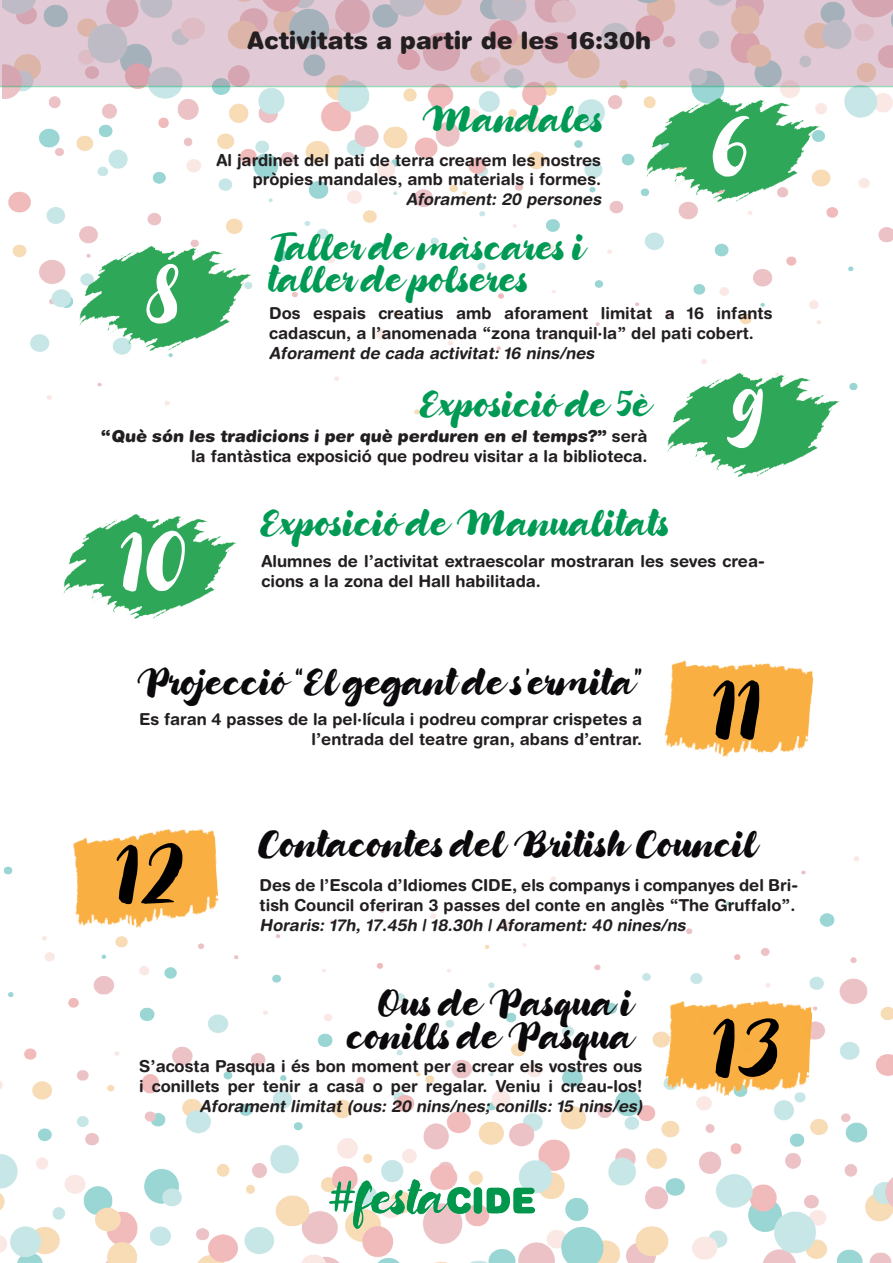
<style>
.page{position:relative;width:893px;height:1263px;background:#fff}
.page>*{position:absolute;margin:0;border:0;box-sizing:border-box;transform-origin:0 0}
.t1{font:63px "Candylicious";color:#000}
.t2{font:63px "Candylicious";color:#fff}
.t3{font:27px/32.4px "Candylicious";color:#0b090c;text-align:right}
.t4{font:27px/32.4px "Candylicious";color:#009a54}
.t5{font:900 24px "Helvetica Rounded";color:#231f20}
.t6{font:700 16.5px/19.8px "Helvetica Rounded LT Std";color:#231f20}
.t7{font:italic 700 16.5px "Helvetica Rounded LT Std";color:#231f20}
.t8{font:900 16.5px "Helvetica Rounded";color:#231f20}
.s1{font-family:"Helvetica Rounded LT Std";font-weight:700}
</style>
<div class="page">
<img style="left:63px;top:514px;width:174px;height:105px">
<img style="left:0;top:841px;width:893px;height:422px">
<img style="left:2px;top:87px;width:891px;height:370px">
<img style="left:71px;top:242px;width:182px;height:115px">
<img style="left:659px;top:368px;width:182px;height:111px">
<img style="left:60px;top:829px;width:181px;height:117px">
<img style="left:664px;top:660px;width:150px;height:97px">
<img style="left:654px;top:990px;width:177px;height:123px">
<svg style="left:0;top:0;width:893px;height:87px;fill:#e1cad5"></svg>
<img style="left:330px;top:1179px;width:205px;height:50px">
<img style="left:638px;top:94px;width:182px;height:115px">
<h1 class="t2" style="left:145px;top:249px;width:38px">8</h1>
<h3 class="t5" style="left:248px;top:25px;width:405px">Activitats a partir de les 16:30h</h3>
<h2 class="t4" style="left:422px;top:105px;width:184px">Mandales</h2>
<p class="t6" style="left:216px;top:149px;width:386px;text-align:right">Al jardinet del pati de terra crearem les nostres pròpies mandales, amb materials i formes.</p>
<p class="t7" style="left:406px;top:189px;width:200px">Aforament: 20 persones</p>
<h2 class="t4" style="left:269px;top:233px;width:317px">Taller de màscares i taller de polseres</h2>
<h1 class="t2" style="left:711px;top:100px;width:42px">6</h1>
<p class="t6" style="left:269px;top:303px;width:505px">Dos espais creatius amb aforament limitat a 16 infants cadascun, a l’anomenada “zona tranquil·la” del pati cobert.</p>
<p class="t7" style="left:269px;top:343px;width:330px">Aforament de cada activitat: 16 nins/nes</p>
<h2 class="t4" style="left:419px;top:390px;width:234px">Exposició de 5è</h2>
<h1 class="t2" style="left:725px;top:373px;width:41px">9</h1>
<p class="t8" style="left:101px;top:425px;width:548px">“Què són les tradicions i per què perduren en el temps?” <span class="s1">serà</span></p>
<p class="t6" style="left:191px;top:446px;width:458px">la fantàstica exposició que podreu visitar a la biblioteca.</p>
<h1 class="t2" style="left:119px;top:515px;width:69px">10</h1>
<h2 class="t4" style="left:260px;top:509px;width:413px">Exposició de Manualitats</h2>
<p class="t6" style="left:262px;top:551px;width:505px">Alumnes de l’activitat extraescolar mostraran les seves crea&shy;cions a la zona del Hall habilitada.</p>
<h2 class="t3" style="left:137px;top:668px;width:507px">Projecció “El gegant de s’ermita”</h2>
<p class="t6" style="left:139px;top:709px;width:505px;text-align:right">Es faran 4 passes de la pel·lícula i podreu comprar crispetes a l’entrada del teatre gran, abans d’entrar.</p>
<h1 class="t1" style="left:712px;top:664px;width:51px">11</h1>
<h1 class="t1" style="left:115px;top:828px;width:71px">12</h1>
<h2 class="t3" style="left:258px;top:830px;width:501px">Contacontes del British Council</h2>
<p class="t6" style="left:260px;top:875px;width:540px">Des de l’Escola d’Idiomes CIDE, els companys i companyes del Bri&shy;tish Council oferiran 3 passes del conte en anglès “The Gruffalo”.</p>
<p class="t7" style="left:260px;top:915px;width:431px">Horaris: 17h, 17.45h | 18.30h | Aforament: 40 nines/ns</p>
<h2 class="t3" style="left:348px;top:989px;width:287px">Ous de Pasqua i conills de Pasqua</h2>
<p class="t6" style="left:139px;top:1056px;width:505px">S’acosta Pasqua i és bon moment per a crear els vostres ous i conillets per tenir a casa o per regalar. Veniu i creau-los!</p>
<p class="t7" style="left:200px;top:1096px;width:448px">Aforament limitat (ous: 20 nins/nes; conills: 15 nins/es)</p>
<h1 class="t1" style="left:712px;top:1002px;width:70px">13</h1>
</div>
